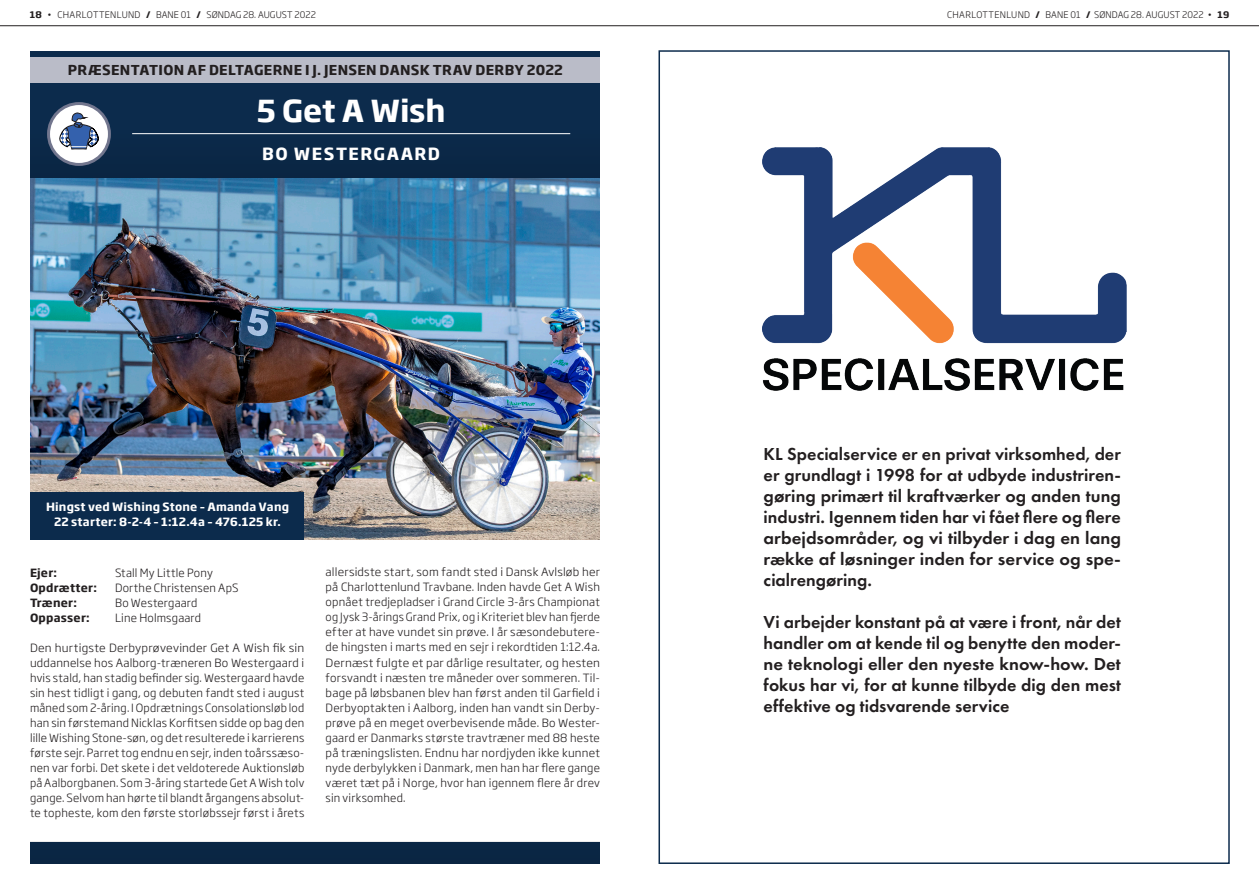
<style>
.page{position:relative;width:1259px;height:893px;background:#fff}
.page>*{position:absolute;margin:0;border:0;box-sizing:border-box;transform-origin:0 0}
.Tips_brødtekst{font:700 30px "Soho Gothic Pro";letter-spacing:-.005em;color:#fff}
.Tips_brødtekst-2{font:600 18px/21px "Futura PT";color:#231f20;text-align:justify}
.Rubrik{font:700 16.65px "Soho Gothic Pro";letter-spacing:.09em;color:#fff}
.Tips_brødtekst-3{font:700 13.5px "Soho Gothic Pro";letter-spacing:.025em;color:#231f20}
.Tips_brødtekst-4{font:300 11.25px/15px "Soho Gothic Pro";letter-spacing:.015em;color:#231f20;text-align:justify;scale:1.04 1}
.Tips_brødtekst-5{font:300 11.25px/15px "Soho Gothic Pro";letter-spacing:.015em;color:#231f20;text-align:justify;scale:1.05 1}
.Tips_brødtekst-6{font:700 11.25px "Soho Gothic Pro";letter-spacing:.02em;color:#fff}
.Tips_brødtekst-7{font:300 11.25px "Soho Gothic Pro";letter-spacing:.015em;color:#231f20}
.Tips_brødtekst-8{font:700 11.25px "Soho Gothic Pro";letter-spacing:.02em;color:#231f20}
.t1{font:300 9px "Soho Gothic Pro";letter-spacing:.015em;color:#231f20}
.s1{font-weight:700}
</style>
<div class="page">
<img style="left:762px;top:147px;width:364px;height:244px">
<div style="left:30px;top:51px;width:570px;height:127px;background:#0c2b4c"></div>
<div style="left:30px;top:126px;width:570px;height:52px;background:#0b2847"></div>
<div style="left:30px;top:842px;width:570px;height:21px;background:#0a2644"></div>
<hr style="left:132px;top:133px;width:438px;height:1px;background:#fff">
<img style="left:30px;top:178px;width:570px;height:362px">
<div style="left:49px;top:104px;width:60px;height:60px;background:#fff;border-radius:50%"></div>
<svg style="left:59px;top:113px;width:40px;height:36px"></svg>
<div style="left:47px;top:102px;width:64px;height:64px;border:3px solid #72768e;border-radius:50%"></div>
<div style="left:31px;top:492px;width:273px;height:48px;background:#0c2b4c"></div>
<div style="left:30px;top:57px;width:570px;height:26px;background:#babcc8"></div>
<hr style="left:0;top:25px;width:1259px;height:1px;background:#231f20">
<p class="t1" style="left:30px;top:7px;width:288px"><span class="s1">18</span> • CHARLOTTENLUND <span class="s1">/</span> BANE 01 <span class="s1">/</span> SØNDAG 28. AUGUST 2022</p>
<p class="t1" style="left:947px;top:7px;width:284px">CHARLOTTENLUND <span class="s1">/</span> BANE 01 <span class="s1">/</span> SØNDAG 28. AUGUST 2022 • <span class="s1">19</span></p>
<p class="Tips_brødtekst-3" style="left:68px;top:59px;width:497px">PRÆSENTATION AF DELTAGERNE I J. JENSEN DANSK TRAV DERBY 2022</p>
<p class="Tips_brødtekst" style="left:257px;top:87px;width:190px">5 Get A Wish</p>
<p class="Rubrik" style="left:262px;top:141px;width:179px">BO WESTERGAARD</p>
<p class="Tips_brødtekst-6" style="left:46px;top:498px;width:245px">Hingst ved Wishing Stone – Amanda Vang</p>
<p class="Tips_brødtekst-6" style="left:54px;top:513px;width:228px">22 starter: 8-2-4 – 1:12.4a – 476.125 kr.</p>
<p class="Tips_brødtekst-8" style="left:30px;top:563px;width:29px">Ejer:</p>
<p class="Tips_brødtekst-7" style="left:115px;top:564px;width:99px">Stall My Little Pony</p>
<p class="Tips_brødtekst-8" style="left:30px;top:578px;width:68px">Opdrætter:</p>
<p class="Tips_brødtekst-7" style="left:115px;top:579px;width:125px">Dorthe Christensen ApS</p>
<p class="Tips_brødtekst-8" style="left:30px;top:593px;width:48px">Træner:</p>
<p class="Tips_brødtekst-7" style="left:115px;top:594px;width:84px">Bo Westergaard</p>
<p class="Tips_brødtekst-8" style="left:30px;top:608px;width:61px">Oppasser:</p>
<p class="Tips_brødtekst-7" style="left:115px;top:609px;width:88px">Line Holmsgaard</p>
<p class="Tips_brødtekst-5" style="left:30px;top:639px;width:263px">Den hurtigste Derbyprøvevinder Get A Wish fik sin uddannelse hos Aalborg-træneren Bo Westergaard i hvis stald, han stadig befinder sig. Westergaard havde sin hest tidligt i gang, og debuten fandt sted i august måned som 2-åring. I Opdrætnings Consolationsløb lod han sin førstemand Nicklas Korfitsen sidde op bag den lille Wishing Stone-søn, og det resulterede i karrierens første sejr. Parret tog endnu en sejr, inden toårssæso&shy;nen var forbi. Det skete i det veldoterede Auktionsløb på Aalborgbanen. Som 3-åring startede Get A Wish tolv gange. Selvom han hørte til blandt årgangens absolut&shy;te topheste, kom den første storløbssejr først i årets</p>
<p class="Tips_brødtekst-4" style="left:326px;top:564px;width:265px">allersidste start, som fandt sted i Dansk Avlsløb her på Charlottenlund Travbane. Inden havde Get A Wish opnået tredjepladser i Grand Circle 3-års Championat og Jysk 3-årings Grand Prix, og i Kriteriet blev han fjerde efter at have vundet sin prøve. I år sæsondebutere&shy;de hingsten i marts med en sejr i rekordtiden 1:12.4a.<br>Dernæst fulgte et par dårlige resultater, og hesten forsvandt i næsten tre måneder over sommeren. Til&shy;bage på løbsbanen blev han først anden til Garfield i Derbyoptakten i Aalborg, inden han vandt sin Derby&shy;prøve på en meget overbevisende måde. Bo Wester&shy;gaard er Danmarks største travtræner med 88 heste på træningslisten. Endnu har nordjyden ikke kunnet nyde derbylykken i Danmark, men han har flere gange været tæt på i Norge, hvor han igennem flere år drev sin virksomhed.</p>
<p class="Tips_brødtekst-2" style="left:763px;top:443px;width:359px">KL Specialservice er en privat virksomhed, der er grundlagt i 1998 for at udbyde industriren&shy;gøring primært til kraftværker og anden tung industri. Igennem tiden har vi fået flere og flere arbejdsområder, og vi tilbyder i dag en lang række af løsninger inden for service og spe&shy;cialrengøring.</p>
<p class="Tips_brødtekst-2" style="left:763px;top:611px;width:359px">Vi arbejder konstant på at være i front, når det handler om at kende til og benytte den moder&shy;ne teknologi eller den nyeste know-how. Det fokus har vi, for at kunne tilbyde dig den mest effektive og tidsvarende service</p>
</div>
